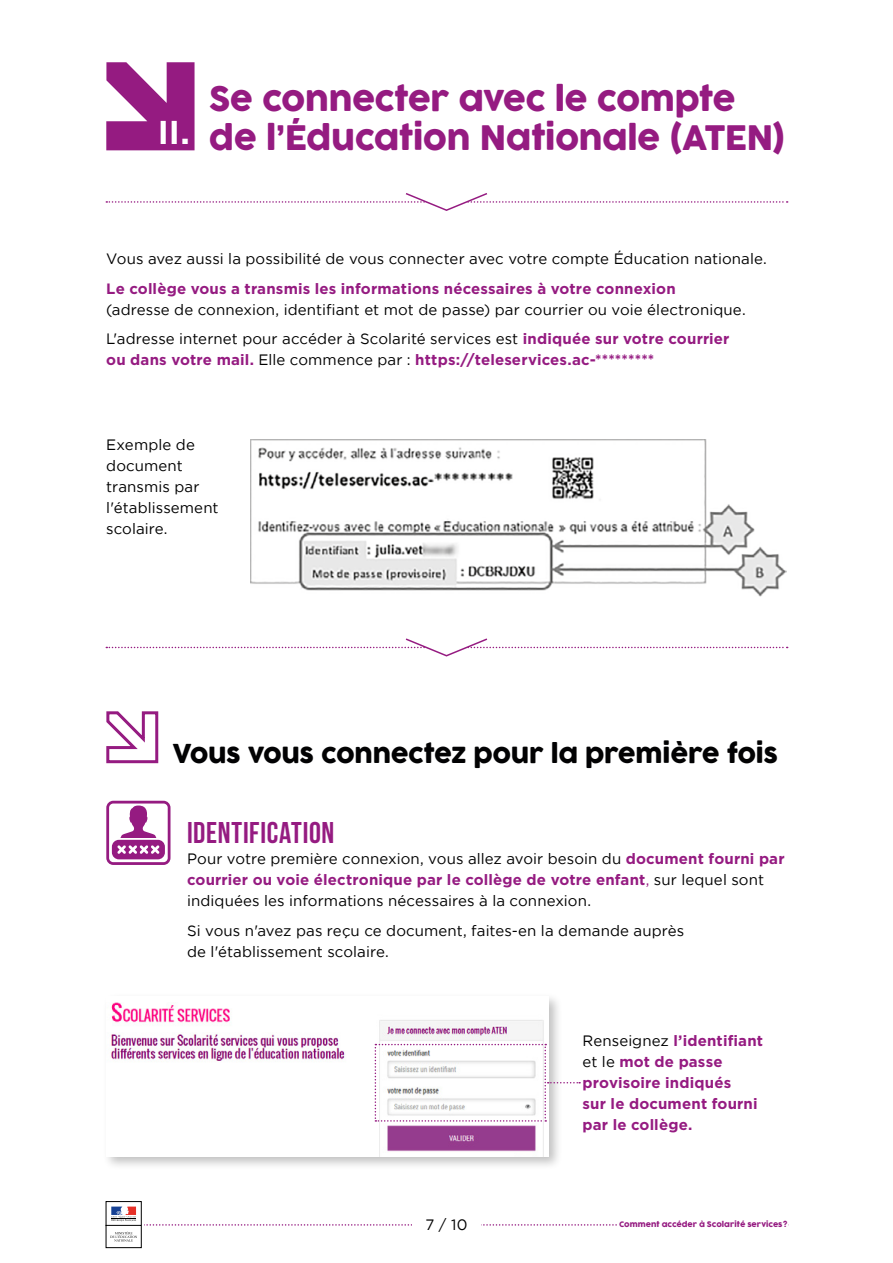
<style>
.page{position:relative;width:893px;height:1263px;background:#fff}
.page>*{position:absolute;margin:0;border:0;box-sizing:border-box;transform-origin:0 0}
.t1{font:33px/39.6px "COCOGOOSE";letter-spacing:-.015em;color:#951b81}
.t2{font:700 33px "Gotham";color:#fff}
.t3{font:30px "Bebas Neue";letter-spacing:.02em;color:#951b81}
.t4{font:25.5px "COCOGOOSE";letter-spacing:-.015em;color:#020203}
.t5{font:15px/21px "Gotham";letter-spacing:.005em;color:#000}
.t6{font:700 15px/21px "Gotham";letter-spacing:.01em;color:#951b81}
.t7{font:7.5px "COCOGOOSE";color:#951b81}
.s1{font-weight:700;color:#951b81}
.s2{font-weight:400;color:#000}
.s3{color:#951b81}
</style>
<div class="page">
<svg style="left:105px;top:1201px;width:37px;height:47px"></svg>
<div style="left:106px;top:1201px;width:35px;height:24px;background:#fff"></div>
<div style="left:106px;top:1201px;width:35px;height:25px;border:1px solid #000"></div>
<div style="left:106px;top:1225px;width:35px;height:22px;background:#fff"></div>
<div style="left:106px;top:1225px;width:35px;height:23px;border:1px solid #000"></div>
<svg style="left:106px;top:1206px;width:511px;height:35px"></svg>
<svg style="left:106px;top:193px;width:682px;height:18px"></svg>
<svg style="left:106px;top:638px;width:682px;height:19px"></svg>
<svg style="left:106px;top:62px;width:89px;height:88px"></svg>
<img style="left:251px;top:440px;width:536px;height:157px">
<svg style="left:106px;top:711px;width:53px;height:53px"></svg>
<div style="left:102px;top:993px;width:461px;height:177px;background:#000;opacity:.25"></div>
<img style="left:106px;top:997px;width:443px;height:160px">
<svg style="left:375px;top:1044px;width:205px;height:78px"></svg>
<svg style="left:106px;top:801px;width:64px;height:64px"></svg>
<h1 class="t2" style="left:158px;top:113px;width:33px">II.</h1>
<h1 class="t1" style="left:209px;top:79px;width:578px">Se connecter avec le compte de l’Éducation Nationale (ATEN)</h1>
<p class="t5" style="left:106px;top:248px;width:662px">Vous avez aussi la possibilité de vous connecter avec votre compte Éducation nationale.</p>
<p class="t6" style="left:106px;top:278px;width:571px">Le collège vous a transmis les informations nécessaires à votre connexion</p>
<p class="t5" style="left:106px;top:294px;width:641px;line-height:29.5px">(adresse de connexion, identifiant et mot de passe) par courrier ou voie électronique.<br>L'adresse internet pour accéder à Scolarité services est <span class="s1">indiquée sur votre courrier</span></p>
<p class="t6" style="left:106px;top:349px;width:550px">ou dans votre mail. <span class="s2">Elle commence par :</span> https://teleservices.ac-*********</p>
<p class="t5" style="left:106px;top:434px;width:114px">Exemple de document transmis par l'établissement scolaire.</p>
<h3 class="t4" style="left:173px;top:735px;width:607px">Vous vous connectez pour la première fois</h3>
<h2 class="t3" style="left:187px;top:816px;width:149px">IDENTIFICATION</h2>
<p class="t5" style="left:187px;top:848px;width:599px">Pour votre première connexion, vous allez avoir besoin du <span class="s1">document fourni par courrier ou voie électronique par le collège de votre enfant</span><span class="s3">,</span> sur lequel sont indiquées les informations nécessaires à la connexion.</p>
<p class="t5" style="left:187px;top:919px;width:499px">Si vous n'avez pas reçu ce document, faites-en la demande auprès de l'établissement scolaire.</p>
<p class="t6" style="left:583px;top:1030px;width:182px"><span class="s2">Renseignez</span> l’identifiant <span class="s2">et le</span> mot de passe provisoire indiqués<br>sur le document fourni par le collège.</p>
<p class="t5" style="left:425px;top:1214px;width:43px">7 / 10</p>
<p class="t7" style="left:619px;top:1218px;width:170px">Comment accéder à Scolarité services?</p>
</div>
